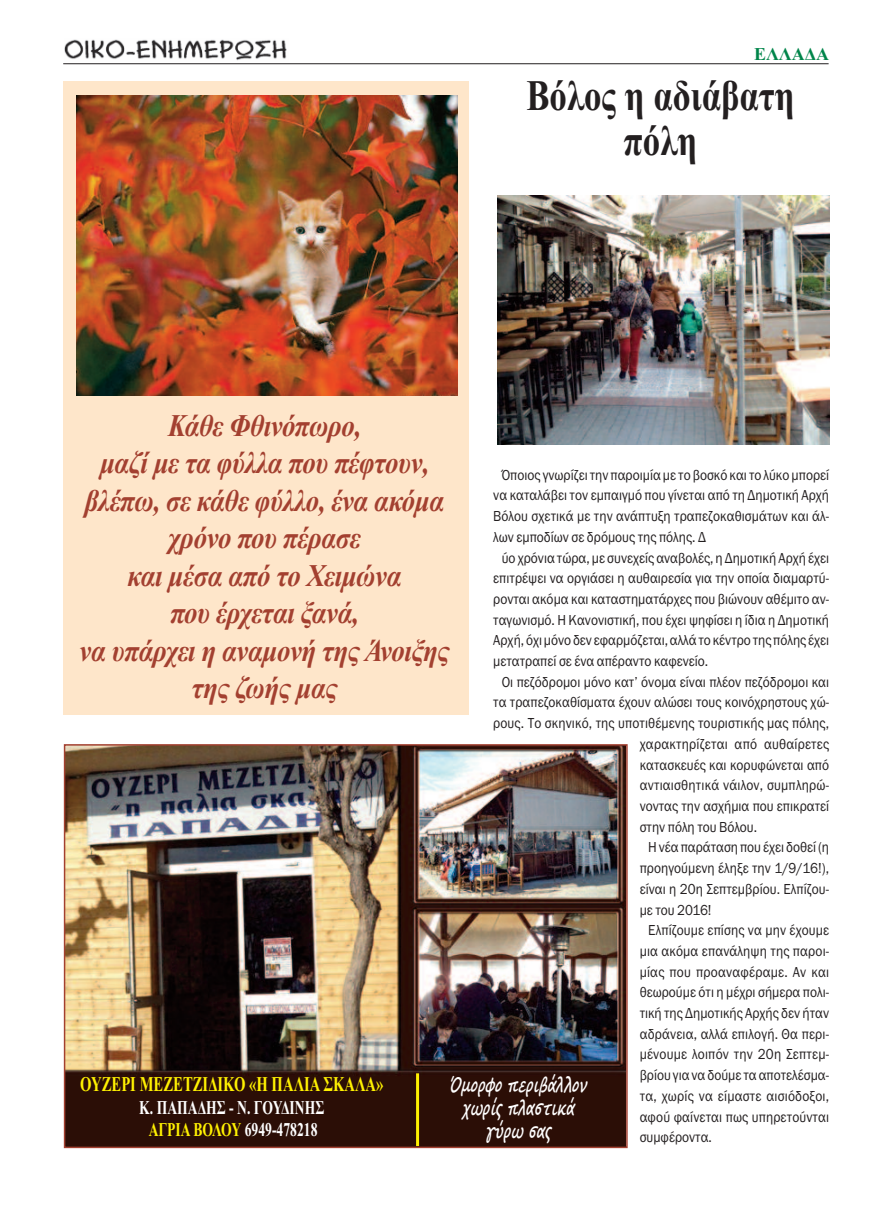
<style>
.page{position:relative;width:893px;height:1212px;background:#fff}
.page>*{position:absolute;margin:0;border:0;box-sizing:border-box;transform-origin:0 0}
.t1{font:700 43.5px/45px "Times New Roman";color:#231f20;text-align:center;scale:.8 1}
.t2{font:italic 700 31.5px/37.5px "Times New Roman";letter-spacing:-.015em;color:#a34030;text-align:center;scale:.85 1}
.t3{font:700 21px/23.4px "Segoe Script";color:#fff;text-align:center;scale:.65 1}
.t4{font:700 21px "Times New Roman";color:#fff101;scale:.7 1}
.t5{font:700 19.5px/22.5px "Times New Roman";color:#fff;text-align:center;scale:.7 1}
.t6{font:700 18px "Times New Roman";color:#00854a}
.t7{font:15px "Franklin Gothic";color:#231f20;scale:.9 1}
.s1{color:#fff101}
</style>
<div class="page">
<img style="left:65px;top:39px;width:222px;height:22px">
<hr style="left:63px;top:63px;width:766px;height:1px;background:#231f20">
<div style="left:64px;top:81px;width:405px;height:633px;background:#fee6ca"></div>
<img style="left:77px;top:96px;width:381px;height:300px">
<img style="left:498px;top:196px;width:331px;height:248px">
<img style="left:67px;top:747px;width:558px;height:398px">
<div style="left:64px;top:744px;width:564px;height:404px;border:2px solid #a34030"></div>
<hr style="left:416px;top:1073px;width:3px;height:73px;background:#fff101">
<p class="t6" style="left:754px;top:43px;width:77px">ΕΛΛΑΔΑ</p>
<h1 class="t1" style="left:526px;top:73px;width:337px">Βόλος η αδιάβατη πόλη</h1>
<h2 class="t2" style="left:80px;top:406px;width:437px">Κάθε Φθινόπωρο,<br>μαζί με τα φύλλα που πέφτουν, βλέπω, σε κάθε φύλλο, ένα ακόμα χρόνο που πέρασε<br>και μέσα από το Χειμώνα<br>που έρχεται ξανά,<br>να υπάρχει η αναμονή της Άνοιξης της ζωής μας</h2>
<p class="t7" style="left:502px;top:466px;width:365px">Όποιος γνωρίζει την παροιμία με το βοσκό και το λύκο μπορεί</p>
<p class="t7" style="left:493px;top:486px;width:375px">να καταλάβει τον εμπαιγμό που γίνεται από τη Δημοτική Αρχή</p>
<p class="t7" style="left:493px;top:507px;width:375px">Βόλου σχετικά με την ανάπτυξη τραπεζοκαθισμάτων και άλ-</p>
<p class="t7" style="left:493px;top:528px;width:238px">λων εμποδίων σε δρόμους της πόλης. Δ</p>
<p class="t7" style="left:502px;top:549px;width:365px">ύο χρόνια τώρα, με συνεχείς αναβολές, η Δημοτική Αρχή έχει</p>
<p class="t7" style="left:493px;top:569px;width:375px">επιτρέψει να οργιάσει η αυθαιρεσία για την οποία διαμαρτύ-</p>
<p class="t7" style="left:493px;top:590px;width:375px">ρονται ακόμα και καταστηματάρχες που βιώνουν αθέμιτο αν-</p>
<p class="t7" style="left:493px;top:611px;width:375px">ταγωνισμό. Η Κανονιστική, που έχει ψηφίσει η ίδια η Δημοτική</p>
<p class="t7" style="left:493px;top:631px;width:375px">Αρχή, όχιμόνο δεν εφαρμόζεται,αλλάτο κέντρο τηςπόλης έχει</p>
<p class="t7" style="left:493px;top:652px;width:240px">μετατραπεί σε ένα απέραντο καφενείο.</p>
<p class="t7" style="left:502px;top:673px;width:365px">Οι πεζόδρομοι μόνο κατ’ όνομα είναι πλέον πεζόδρομοι και</p>
<p class="t7" style="left:493px;top:693px;width:375px">τα τραπεζοκαθίσματα έχουν αλώσει τους κοινόχρηστους χώ-</p>
<p class="t7" style="left:493px;top:714px;width:375px">ρους. Το σκηνικό, της υποτιθέμενης τουριστικής μας πόλης,</p>
<p class="t7" style="left:640px;top:735px;width:212px">χαρακτηρίζεται από αυθαίρετες</p>
<p class="t7" style="left:640px;top:756px;width:212px">κατασκευές και κορυφώνεται από</p>
<p class="t7" style="left:640px;top:776px;width:212px">αντιαισθητικά νάιλον, συμπληρώ-</p>
<p class="t7" style="left:640px;top:797px;width:212px">νοντας την ασχήμια που επικρατεί</p>
<p class="t7" style="left:640px;top:818px;width:132px">στην πόλη του Βόλου.</p>
<p class="t7" style="left:648px;top:838px;width:203px">Ηνέαπαράταση που έχει δοθεί(η</p>
<p class="t7" style="left:640px;top:859px;width:212px">προηγούμενη έληξε την 1/9/16!),</p>
<p class="t7" style="left:640px;top:880px;width:212px">είναι η 20η Σεπτεμβρίου. Ελπίζου-</p>
<p class="t7" style="left:640px;top:900px;width:81px">με του 2016!</p>
<p class="t7" style="left:648px;top:921px;width:203px">Ελπίζουμε επίσης να μην έχουμε</p>
<p class="t7" style="left:640px;top:942px;width:212px">μια ακόμα επανάληψη της παροι-</p>
<p class="t7" style="left:640px;top:963px;width:212px">μίας που προαναφέραμε. Αν και</p>
<p class="t7" style="left:640px;top:983px;width:212px">θεωρούμε ότι η μέχρι σήμερα πολι-</p>
<p class="t7" style="left:640px;top:1004px;width:212px">τική της Δημοτικής Αρχής δεν ήταν</p>
<p class="t7" style="left:640px;top:1025px;width:212px">αδράνεια, αλλά επιλογή. Θα περι-</p>
<p class="t7" style="left:640px;top:1045px;width:212px">μένουμε λοιπόν την 20η Σεπτεμ-</p>
<p class="t7" style="left:640px;top:1066px;width:212px">βρίου γιαναδούμε τααποτελέσμα-</p>
<p class="t7" style="left:640px;top:1087px;width:212px">τα, χωρίς να είμαστε αισιόδοξοι,</p>
<p class="t7" style="left:640px;top:1107px;width:212px">αφού φαίνεται πως υπηρετούνται</p>
<p class="t7" style="left:640px;top:1128px;width:82px">συμφέροντα.</p>
<h3 class="t3" style="left:450px;top:1072px;width:220px">Όμορφο περιβάλλον χωρίς πλαστικά γύρω σας</h3>
<h3 class="t4" style="left:80px;top:1071px;width:435px">ΟΥΖΕΡΙ ΜΕΖΕΤΖΙΔΙΚΟ «H ΠΑΛΙΑ ΣΚΑΛΑ»</h3>
<h3 class="t5" style="left:139px;top:1095px;width:266px">Κ. ΠΑΠΑΔΗΣ - Ν. ΓΟΥΔΙΝΗΣ<br><span class="s1">ΑΓΡΙΑ ΒΟΛΟΥ</span> 6949-478218</h3>
</div>
